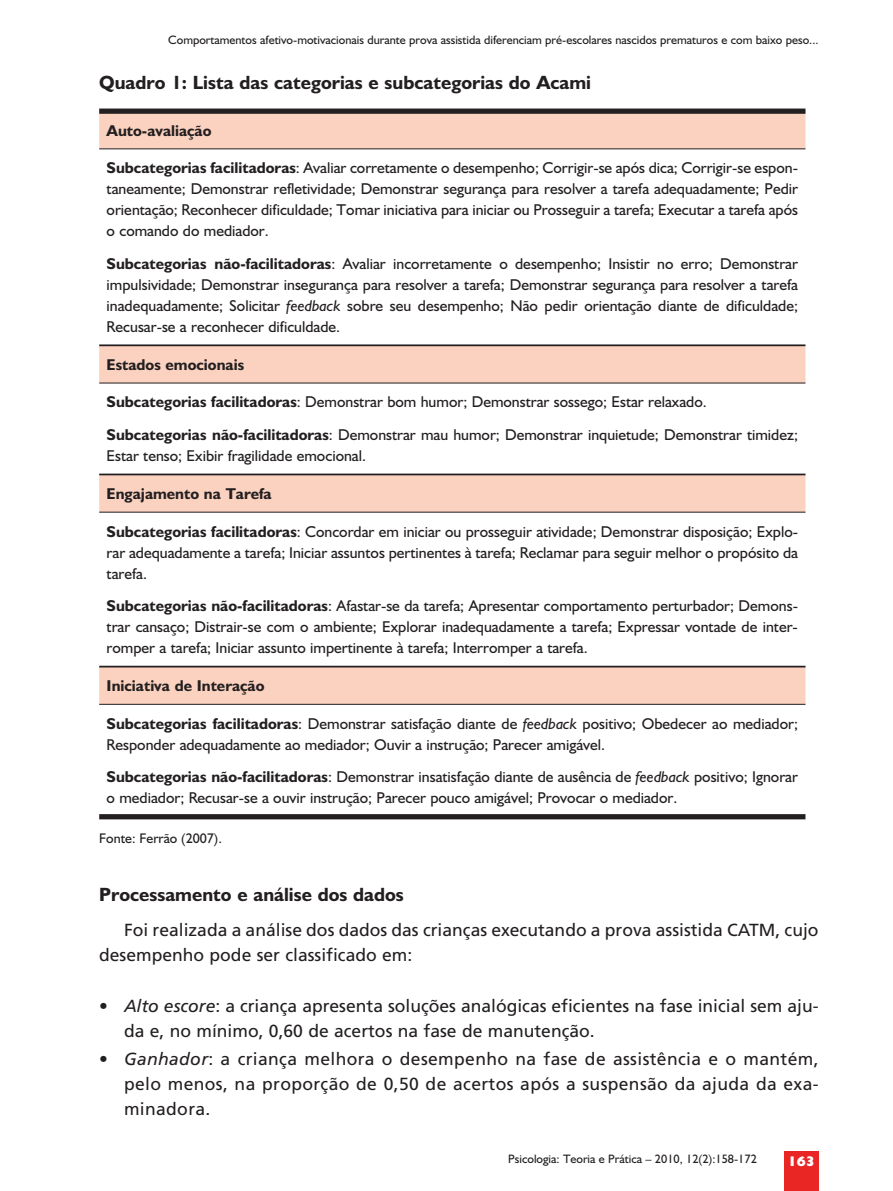
<style>
.page{position:relative;width:893px;height:1191px;background:#fff}
.page>*{position:absolute;margin:0;border:0;box-sizing:border-box;transform-origin:0 0}
.t1{font:700 19.25px "Humanist 521 BT";color:#231f20}
.t2{font:17.5px/25.2px "Frutiger";color:#231f20}
.t3{font:15.75px/21px "Humanist 521 BT";color:#231f20;text-align:justify}
.t4{font:700 15.75px "Humanist 521 BT";color:#231f20}
.t5{font:14px "Humanist 521 BT";color:#231f20}
.t6{font:800 14px "Humanist 521 BT";color:#fff}
.t7{font:12.25px "Humanist 521 BT";color:#231f20}
.s1{font-weight:700}
.s2{font-style:italic}
</style>
<div class="page">
<div style="left:784px;top:1151px;width:35px;height:40px;background:#e92624"></div>
<svg style="left:99px;top:114px;width:706px;height:590px"></svg>
<hr style="left:99px;top:148px;width:706px;height:1px;background:#231f20">
<hr style="left:99px;top:383px;width:706px;height:1px;background:#231f20">
<div style="left:99px;top:109px;width:706px;height:5px;background:#231f20"></div>
<div style="left:99px;top:814px;width:706px;height:5px;background:#231f20"></div>
<hr style="left:99px;top:344px;width:706px;height:2px;background:#231f20">
<hr style="left:99px;top:473px;width:706px;height:2px;background:#231f20">
<hr style="left:99px;top:512px;width:706px;height:1px;background:#231f20">
<hr style="left:99px;top:666px;width:706px;height:1px;background:#231f20">
<hr style="left:99px;top:704px;width:706px;height:1px;background:#231f20">
<p class="t7" style="left:168px;top:32px;width:652px">Comportamentos afetivo-motivacionais durante prova assistida diferenciam pré-escolares nascidos prematuros e com baixo peso...</p>
<p class="t1" style="left:99px;top:71px;width:493px">Quadro 1: Lista das categorias e subcategorias do Acami</p>
<p class="t4" style="left:107px;top:120px;width:106px">Auto-avaliação</p>
<p class="t3" style="left:107px;top:157px;width:693px"><span class="s1">Subcategorias facilitadoras</span>: Avaliar corretamente o desempenho; Corrigir-se após dica; Corrigir-se espon&shy;taneamente; Demonstrar refletividade; Demonstrar segurança para resolver a tarefa adequadamente; Pedir orientação; Reconhecer dificuldade; Tomar iniciativa para iniciar ou Prosseguir a tarefa; Executar a tarefa após o comando do mediador.</p>
<p class="t3" style="left:107px;top:253px;width:693px"><span class="s1">Subcategorias não-facilitadoras</span>: Avaliar incorretamente o desempenho; Insistir no erro; Demonstrar impulsividade; Demonstrar insegurança para resolver a tarefa; Demonstrar segurança para resolver a tarefa inadequadamente; Solicitar <span class="s2">feedback</span> sobre seu desempenho; Não pedir orientação diante de dificuldade; Recusar-se a reconhecer dificuldade.</p>
<p class="t4" style="left:107px;top:354px;width:139px">Estados emocionais</p>
<p class="t3" style="left:107px;top:385px;width:693px;line-height:32.7px"><span class="s1">Subcategorias facilitadoras</span>: Demonstrar bom humor; Demonstrar sossego; Estar relaxado.<br><span class="s1">Subcategorias não-facilitadoras</span>: Demonstrar mau humor; Demonstrar inquietude; Demonstrar timidez;</p>
<p class="t3" style="left:107px;top:445px;width:261px">Estar tenso; Exibir fragilidade emocional.</p>
<p class="t4" style="left:107px;top:484px;width:167px">Engajamento na Tarefa</p>
<p class="t3" style="left:107px;top:520px;width:693px"><span class="s1">Subcategorias facilitadoras</span>: Concordar em iniciar ou prosseguir atividade; Demonstrar disposição; Explo&shy;rar adequadamente a tarefa; Iniciar assuntos pertinentes à tarefa; Reclamar para seguir melhor o propósito da tarefa.</p>
<p class="t3" style="left:107px;top:595px;width:693px"><span class="s1">Subcategorias não-facilitadoras</span>: Afastar-se da tarefa; Apresentar comportamento perturbador; Demons&shy;trar cansaço; Distrair-se com o ambiente; Explorar inadequadamente a tarefa; Expressar vontade de inter&shy;romper a tarefa; Iniciar assunto impertinente à tarefa; Interromper a tarefa.</p>
<p class="t4" style="left:107px;top:676px;width:159px">Iniciativa de Interação</p>
<p class="t3" style="left:107px;top:712px;width:693px"><span class="s1">Subcategorias facilitadoras</span>: Demonstrar satisfação diante de <span class="s2">feedback</span> positivo; Obedecer ao mediador;<br>Responder adequadamente ao mediador; Ouvir a instrução; Parecer amigável.</p>
<p class="t3" style="left:107px;top:766px;width:693px"><span class="s1">Subcategorias não-facilitadoras</span>: Demonstrar insatisfação diante de ausência de <span class="s2">feedback</span> positivo; Ignorar o mediador; Recusar-se a ouvir instrução; Parecer pouco amigável; Provocar o mediador.</p>
<p class="t5" style="left:99px;top:830px;width:124px">Fonte: Ferrão (2007).</p>
<p class="t1" style="left:99px;top:882px;width:306px">Processamento e análise dos dados</p>
<p class="t2" style="left:99px;top:917px;width:721px;text-indent:25px">Foi realizada a análise dos dados das crianças executando a prova assistida CATM, cujo desempenho pode ser classificado em:</p>
<p class="t2" style="left:124px;top:993px;width:696px;text-indent:-25px">• <span class="s2">Alto escore</span>: a criança apresenta soluções analógicas eficientes na fase inicial sem aju&shy;da e, no mínimo, 0,60 de acertos na fase de manutenção.</p>
<p class="t2" style="left:124px;top:1045px;width:696px;text-align:justify;text-indent:-25px">• <span class="s2">Ganhador</span>: a criança melhora o desempenho na fase de assistência e o mantém, pelo menos, na proporção de 0,50 de acertos após a suspensão da ajuda da exa&shy;minadora.</p>
<p class="t7" style="left:508px;top:1150px;width:250px">Psicologia: Teoria e Prática – 2010, 12(2):158-172</p>
<p class="t6" style="left:788px;top:1152px;width:29px">163</p>
</div>
